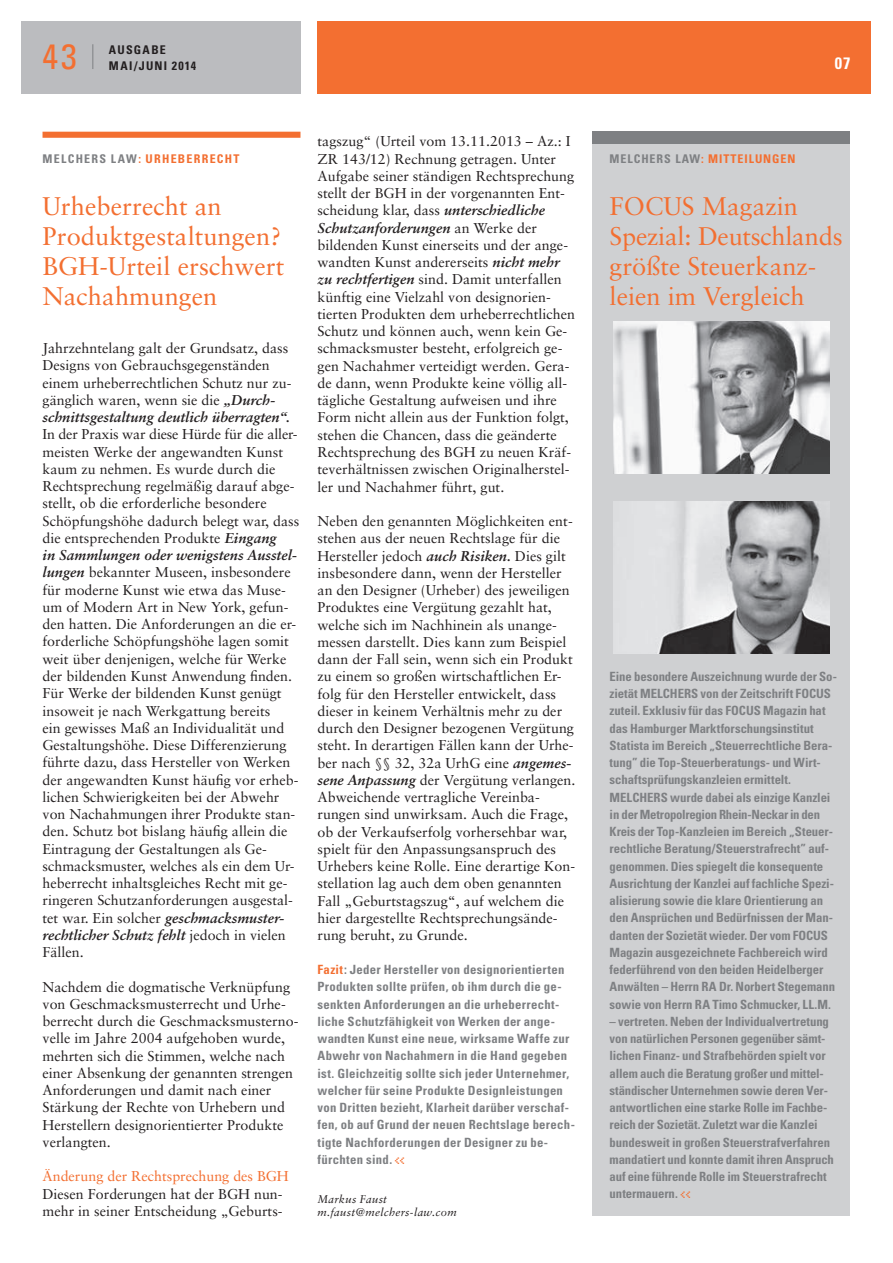
<style>
.page{position:relative;width:893px;height:1263px;background:#fff}
.page>*{position:absolute;margin:0;border:0;box-sizing:border-box;transform-origin:0 0}
.t1{font:condensed 35.25px "Univers";color:#f36f31}
.t2{font:25.5px/30px "Sabon";color:#f36f31}
.t3{font:700 condensed 16.5px "Univers";color:#fff}
.t4{font:14.25px/17.2px "Sabon";color:#231f20}
.t5{font:14.25px "Sabon";color:#f36f31}
.t6{font:700 condensed 12.75px/17.2px "Univers";letter-spacing:-.01em;color:#7e8083}
.t7{font:700 condensed 12.75px/17.2px "Univers";letter-spacing:.02em;color:#7e8083}
.t8{font:700 condensed 12px "Univers";letter-spacing:.105em;color:#f36f31}
.t9{font:700 condensed 12px "Univers";letter-spacing:.105em;color:#231f20}
.t10{font:700 condensed 12px "Univers";letter-spacing:.08em;color:#7e8083}
.t11{font:italic 11.25px/12.8px "Sabon";letter-spacing:.025em;color:#231f20}
.s1{color:#7e8083}
.s2{font-weight:700;font-style:italic}
.s3{color:#f36f31}
.s4{font-family:"Eboy EXT Alpha";font-weight:400;font-stretch:normal;font-size:10.5px;color:#f36f31}
</style>
<div class="page">
<div style="left:21px;top:21px;width:279px;height:73px;background:#bbbcbf"></div>
<div style="left:317px;top:21px;width:554px;height:73px;background:#f36f31"></div>
<svg style="left:93px;top:44px;width:1px;height:25px"></svg>
<div style="left:43px;top:132px;width:257px;height:6px;background:#f36f31"></div>
<div style="left:592px;top:144px;width:258px;height:1072px;background:#cfd0d2"></div>
<div style="left:592px;top:131px;width:258px;height:13px;background:#7e8083"></div>
<img style="left:614px;top:321px;width:215px;height:153px">
<img style="left:614px;top:501px;width:215px;height:153px">
<h1 class="t1" style="left:43px;top:34px;width:36px">43</h1>
<p class="t9" style="left:109px;top:42px;width:59px">ausgabe</p>
<p class="t9" style="left:109px;top:58px;width:89px">Mai/Juni 2014</p>
<p class="t10" style="left:43px;top:152px;width:27px">Melch</p>
<p class="t8" style="left:84px;top:152px;width:95px"><span class="s1">ers Law</span>: URHEBERRE</p>
<p class="t8" style="left:217px;top:152px;width:24px">CHT</p>
<h2 class="t2" style="left:43px;top:191px;width:243px">Urheberrecht an<br>Produktgestaltungen?<br>BGH-Urteil erschwert<br>Nachahmungen</h2>
<p class="t4" style="left:43px;top:339px;width:250px">Jahrzehntelang galt der Grundsatz, dass Designs von Gebrauchsgegenständen einem urheberrechtlichen Schutz nur zu&shy;gänglich waren, wenn sie die <span class="s2">„Durch&shy;schnittsgestaltung deutlich überragten“.</span></p>
<p class="t4" style="left:43px;top:426px;width:258px">In der Praxis war diese Hürde für die aller&shy;meisten Werke der angewandten Kunst kaum zu nehmen. Es wurde durch die Rechtsprechung regelmäßig darauf abge&shy;stellt, ob die erforderliche besondere Schöpfungshöhe dadurch belegt war, dass die entsprechenden Produkte <span class="s2">Eingang<br>in Sammlungen oder wenigstens Ausstel&shy;lungen</span> bekannter Museen, insbesondere für moderne Kunst wie etwa das Muse&shy;um of Modern Art in New York, gefun&shy;den hatten. Die Anforderungen an die er&shy;forderliche Schöpfungshöhe lagen somit weit über denjenigen, welche für Werke der bildenden Kunst Anwendung finden.<br>Für Werke der bildenden Kunst genügt insoweit je nach Werkgattung bereits<br>ein gewisses Maß an Individualität und Gestaltungshöhe. Diese Differenzierung führte dazu, dass Hersteller von Werken der angewandten Kunst häufig vor erheb&shy;lichen Schwierigkeiten bei der Abwehr von Nachahmungen ihrer Produkte stan&shy;den. Schutz bot bislang häufig allein die Eintragung der Gestaltungen als Ge&shy;schmacksmuster, welches als ein dem Ur&shy;heberrecht inhaltsgleiches Recht mit ge&shy;ringeren Schutzanforderungen ausgestal&shy;tet war. Ein solcher <span class="s2">geschmacksmuster&shy;rechtlicher Schutz fehlt</span> jedoch in vielen Fällen.</p>
<p class="t4" style="left:43px;top:978px;width:257px">Nachdem die dogmatische Verknüpfung von Geschmacksmusterrecht und Urhe&shy;berrecht durch die Geschmacksmusterno&shy;velle im Jahre 2004 aufgehoben wurde, mehrten sich die Stimmen, welche nach einer Absenkung der genannten strengen Anforderungen und damit nach einer Stärkung der Rechte von Urhebern und Herstellern designorientierter Produkte verlangten.</p>
<p class="t5" style="left:43px;top:1168px;width:248px">Änderung der Rechtsprechung des BGH</p>
<p class="t4" style="left:43px;top:1185px;width:242px">Diesen Forderungen hat der BGH nun&shy;mehr in seiner Entscheidung „Geburts-</p>
<p class="t4" style="left:317px;top:133px;width:259px">tagszug“ (Urteil vom 13.11.2013 – Az.: I ZR 143/12) Rechnung getragen. Unter Aufgabe seiner ständigen Rechtsprechung stellt der BGH in der vorgenannten Ent&shy;scheidung klar, dass <span class="s2">unterschiedliche Schutzanforderungen</span> an Werke der bildenden Kunst einerseits und der ange&shy;wandten Kunst andererseits <span class="s2">nicht mehr zu rechtfertigen</span> sind. Damit unterfallen künftig eine Vielzahl von designorien&shy;tierten Produkten dem urheberrechtlichen Schutz und können auch, wenn kein Ge&shy;schmacksmuster besteht, erfolgreich ge&shy;gen Nachahmer verteidigt werden. Gera&shy;de dann, wenn Produkte keine völlig all&shy;tägliche Gestaltung aufweisen und ihre Form nicht allein aus der Funktion folgt, stehen die Chancen, dass die geänderte Rechtsprechung des BGH zu neuen Kräf&shy;teverhältnissen zwischen Originalherstel&shy;ler und Nachahmer führt, gut.</p>
<p class="t4" style="left:317px;top:512px;width:259px">Neben den genannten Möglichkeiten ent&shy;stehen aus der neuen Rechtslage für die Hersteller jedoch <span class="s2">auch Risiken.</span> Dies gilt insbesondere dann, wenn der Hersteller an den Designer (Urheber) des jeweiligen Produktes eine Vergütung gezahlt hat, welche sich im Nachhinein als unange&shy;messen darstellt. Dies kann zum Beispiel dann der Fall sein, wenn sich ein Produkt zu einem so großen wirtschaftlichen Er&shy;folg für den Hersteller entwickelt, dass dieser in keinem Verhältnis mehr zu der durch den Designer bezogenen Vergütung steht. In derartigen Fällen kann der Urhe&shy;ber nach §§ 32, 32a UrhG eine <span class="s2">angemes&shy;sene Anpassung</span> der Vergütung verlangen.<br>Abweichende vertragliche Vereinba&shy;rungen sind unwirksam. Auch die Frage, ob der Verkaufserfolg vorhersehbar war, spielt für den Anpassungsanspruch des Urhebers keine Rolle. Eine derartige Kon&shy;stellation lag auch dem oben genannten Fall „Geburtstagszug“, auf welchem die hier dargestellte Rechtsprechungsände&shy;rung beruht, zu Grunde.</p>
<p class="t7" style="left:317px;top:961px;width:259px"><span class="s3">Fazit</span>: Jeder Hersteller von designorientierten Produkten sollte prüfen, ob ihm durch die ge&shy;senkten Anforderungen an die urheberrecht&shy;liche Schutzfähigkeit von Werken der ange&shy;wandten Kunst eine neue, wirksame Waffe zur Abwehr von Nachahmern in die Hand gegeben ist. Gleichzeitig sollte sich jeder Unternehmer, welcher für seine Produkte Designleistungen von Dritten bezieht, Klarheit darüber verschaf&shy;fen, ob auf Grund der neuen Rechtslage berech&shy;tigte Nachforderungen der Designer zu be&shy;fürchten sind. <span class="s4">&lt;&lt;</span></p>
<p class="t11" style="left:317px;top:1192px;width:141px">Markus Faust m.faust@melchers-law.com</p>
<p class="t3" style="left:835px;top:53px;width:17px">07</p>
<p class="t10" style="left:609px;top:152px;width:48px">MELCHERS</p>
<p class="t8" style="left:675px;top:152px;width:41px"><span class="s1">LAW</span>: MITTEI</p>
<p class="t8" style="left:749px;top:152px;width:16px">LUNGEN</p>
<h2 class="t2" style="left:610px;top:191px;width:234px">FOCUS Magazin<br>Spezial: Deutschlands größte Steuerkanz&shy;leien im Vergleich</h2>
<p class="t6" style="left:610px;top:668px;width:229px">Eine besondere Auszeichnung wurde der So&shy;zietät MELCHERS</p>
<p class="t6" style="left:610px;top:685px;width:224px;text-indent:91px">von der Zeitschrift FOCUS zuteil. Exklusiv für das FOCUS Magazin hat das Hamburger Marktforschungsinstitut Statista im Bereich „Steuerrechtliche Bera&shy;tung” die Top-Steuerberatungs- und Wirt&shy;schaftsprüfungskanzleien ermittelt.<br>MELCHERS</p>
<p class="t6" style="left:610px;top:788px;width:227px;text-indent:61px">wurde dabei als einzige Kanzlei in der Metropolregion Rhein-Neckar in den Kreis der Top-Kanzleien im Bereich „Steuer&shy;rechtliche Beratung/Steuerstrafrecht” auf&shy;genommen. Dies spiegelt die konsequente Ausrichtung der Kanzlei auf fachliche Spezi&shy;alisierung sowie die klare Orientierung an den Ansprüchen und Bedürfnissen der Man&shy;danten der Sozietät wieder. Der vom FOCUS Magazin ausgezeichnete Fachbereich wird federführend von den beiden Heidelberger Anwälten – Herrn RA Dr. Norbert Stegemann sowie von Herrn RA Timo Schmucker, LL.M.</p>
<p class="t6" style="left:610px;top:1013px;width:226px">– vertreten. Neben der Individualvertretung von natürlichen Personen gegenüber sämt&shy;lichen Finanz- und Strafbehörden spielt vor allem auch die Beratung großer und mittel&shy;ständischer Unternehmen sowie deren Ver&shy;antwortlichen eine starke Rolle im Fachbe&shy;reich der Sozietät. Zuletzt war die Kanzlei bundesweit in großen Steuerstrafverfahren mandatiert und konnte damit ihren Anspruch auf eine führende Rolle im Steuerstrafrecht untermauern. <span class="s4">&lt;&lt;</span></p>
</div>
